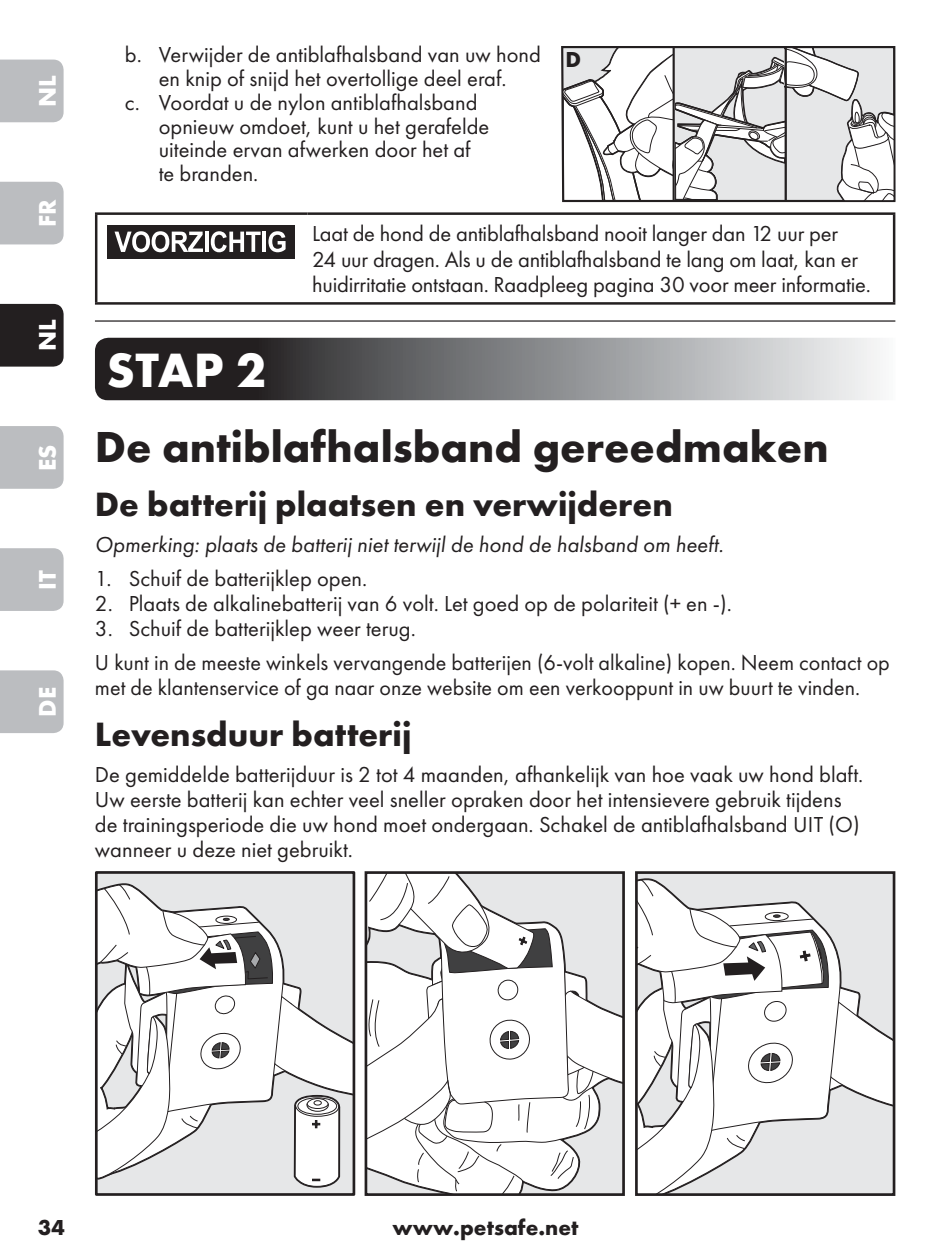
<style>
.page{position:relative;width:945px;height:1260px;background:#fff}
.page>*{position:absolute;margin:0;border:0;box-sizing:border-box;transform-origin:0 0}
.t1{font:50px "Futura PT Bold";color:#fff}
.t2{font:45px "Futura PT Bold";color:#231f20}
.t3{font:35px "Futura PT Bold";color:#231f20}
.t4{font:25px "Futura PT Bold";color:#fff}
.t5{font:22.5px/25px "Futura PT Book";color:#231f20}
.t6{font:italic 22.5px "Futura PT Book";color:#231f20}
.t7{font:22.5px "Futura PT Bold";color:#231f20}
</style>
<div class="page">
<div style="left:0;top:60px;width:64px;height:62px;background:#bbbdc0"></div>
<div style="left:0;top:182px;width:64px;height:62px;background:#bbbdc0"></div>
<div style="left:0;top:304px;width:64px;height:63px;background:#231f20"></div>
<div style="left:0;top:426px;width:64px;height:63px;background:#bbbdc0"></div>
<div style="left:0;top:548px;width:64px;height:63px;background:#bbbdc0"></div>
<div style="left:0;top:670px;width:64px;height:63px;background:#bbbdc0"></div>
<hr style="left:95px;top:320px;width:800px;height:2px;background:#231f20">
<hr style="left:95px;top:212px;width:213px;height:3px;background:#231f20">
<hr style="left:95px;top:215px;width:2px;height:87px;background:#231f20">
<hr style="left:308px;top:212px;width:587px;height:3px;background:#231f20">
<hr style="left:893px;top:215px;width:2px;height:87px;background:#231f20">
<hr style="left:95px;top:302px;width:800px;height:3px;background:#231f20">
<div style="left:107px;top:225px;width:188px;height:33px;background:#231f20"></div>
<svg style="left:115px;top:231px;width:88px;height:21px"></svg>
<hr style="left:205px;top:232px;width:3px;height:20px;background:#fff">
<svg style="left:211px;top:231px;width:50px;height:21px"></svg>
<hr style="left:262px;top:232px;width:4px;height:20px;background:#fff">
<svg style="left:268px;top:231px;width:18px;height:21px"></svg>
<svg style="left:95px;top:338px;width:785px;height:62px;background:#7e7e7f"></svg>
<svg style="left:292px;top:212px;width:50px;height:671px"></svg>
<svg style="left:99px;top:883px;width:252px;height:309px"></svg>
<div style="left:95px;top:871px;width:260px;height:325px;border:3px solid #231f20"></div>
<div style="left:635px;top:871px;width:260px;height:325px;border:3px solid #231f20"></div>
<svg style="left:636px;top:878px;width:258px;height:318px"></svg>
<svg style="left:369px;top:875px;width:252px;height:317px"></svg>
<div style="left:365px;top:871px;width:260px;height:325px;border:3px solid #231f20"></div>
<svg style="left:563px;top:46px;width:330px;height:156px"></svg>
<div style="left:785px;top:46px;width:110px;height:156px;border:1px solid #231f20"></div>
<p class="t4" style="left:35px;top:107px;width:33px;rotate:-90deg">NL</p>
<p class="t4" style="left:35px;top:227px;width:29px;rotate:-90deg">FR</p>
<p class="t4" style="left:35px;top:351px;width:33px;rotate:-90deg">NL</p>
<p class="t4" style="left:35px;top:471px;width:28px;rotate:-90deg">ES</p>
<p class="t4" style="left:35px;top:590px;width:21px;rotate:-90deg">IT</p>
<p class="t4" style="left:35px;top:717px;width:31px;rotate:-90deg">DE</p>
<p class="t5" style="left:125px;top:43px;width:417px">b. Verwijder de antiblafhalsband van uw hond</p>
<p class="t5" style="left:159px;top:67px;width:349px">en knip of snijd het overtollige deel eraf.</p>
<p class="t5" style="left:125px;top:91px;width:354px">c. Voordat u de nylon antiblafhalsband</p>
<p class="t5" style="left:159px;top:115px;width:332px">opnieuw omdoet, kunt u het gerafelde</p>
<p class="t5" style="left:159px;top:138px;width:313px">uiteinde ervan afwerken door het af</p>
<p class="t5" style="left:159px;top:162px;width:101px">te branden.</p>
<p class="t7" style="left:565px;top:48px;width:17px">D</p>
<h1 class="t1" style="left:106px;top:346px;width:161px">STAP 2</h1>
<p class="t5" style="left:312px;top:222px;width:560px">Laat de hond de antiblafhalsband nooit langer dan 12 uur per<br>24 uur dragen. Als u de antiblafhalsband te lang om laat, kan er huidirritatie ontstaan. Raadpleeg pagina 30 voor meer informatie.</p>
<h2 class="t2" style="left:95px;top:425px;width:735px">De antiblafhalsband gereedmaken</h2>
<h3 class="t3" style="left:95px;top:487px;width:579px">De batterij plaatsen en verwijderen</h3>
<p class="t6" style="left:95px;top:533px;width:630px">Opmerking: plaats de batterij niet terwijl de hond de halsband om heeft.</p>
<p class="t5" style="left:95px;top:567px;width:274px">1. Schuif de batterijklep open.</p>
<p class="t5" style="left:95px;top:592px;width:638px">2. Plaats de alkalinebatterij van 6 volt. Let goed op de polariteit (+ en -).</p>
<p class="t5" style="left:95px;top:612px;width:796px;line-height:33.8px">3. Schuif de batterijklep weer terug.<br>U kunt in de meeste winkels vervangende batterijen (6-volt alkaline) kopen. Neem contact op</p>
<p class="t5" style="left:95px;top:676px;width:767px">met de klantenservice of ga naar onze website om een verkooppunt in uw buurt te vinden.</p>
<h3 class="t3" style="left:95px;top:716px;width:318px">Levensduur batterij</h3>
<p class="t5" style="left:95px;top:763px;width:770px">De gemiddelde batterijduur is 2 tot 4 maanden, afhankelijk van hoe vaak uw hond blaft.<br>Uw eerste batterij kan echter veel sneller opraken door het intensievere gebruik tijdens de trainingsperiode die uw hond moet ondergaan. Schakel de antiblafhalsband UIT (O) wanneer u deze niet gebruikt.</p>
<p class="t7" style="left:38px;top:1217px;width:29px">34</p>
<p class="t7" style="left:393px;top:1217px;width:187px">www.petsafe.net</p>
</div>
